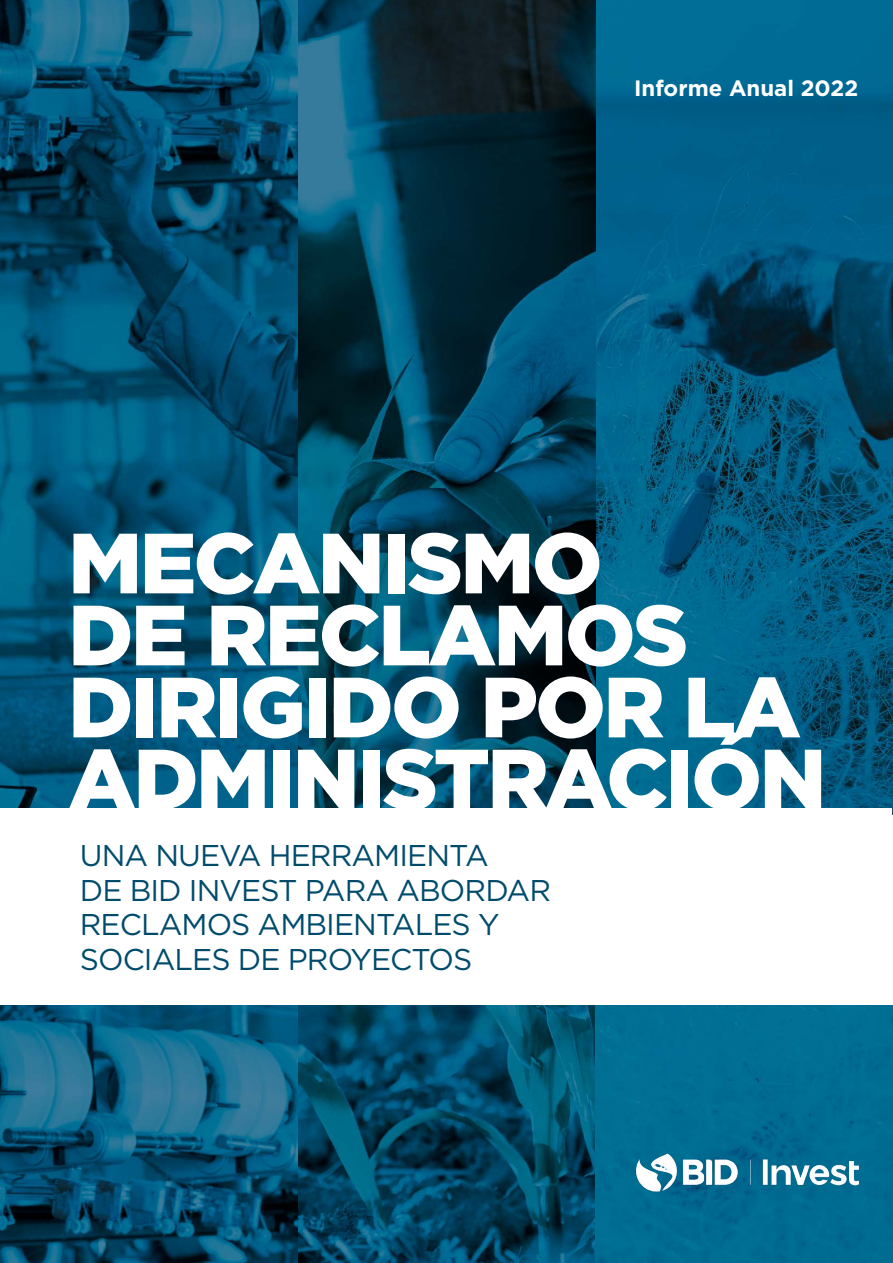
<style>
.page{position:relative;width:893px;height:1263px;background:#fff}
.page>*{position:absolute;margin:0;border:0;box-sizing:border-box;transform-origin:0 0}
.t1{font:900 85.2px/72px "Gotham";letter-spacing:-.03em;color:#fff}
.t2{font:30px/34.5px "Gotham";letter-spacing:-.03em;color:#004b6c}
.t3{font:700 22.2px "Gotham";color:#fff}
</style>
<div class="page">
<img style="left:0;top:0;width:893px;height:814px">
<svg style="left:1px;top:809px;width:891px;height:453px"></svg>
<div style="left:595px;top:1006px;width:298px;height:257px;background:#006d93"></div>
<img style="left:633px;top:1151px;width:225px;height:43px">
<p class="t3" style="left:634px;top:74px;width:226px">Informe Anual 2022</p>
<h1 class="t1" style="left:68px;top:526px;width:760px">MECANISMO<br>DE RECLAMOS<br>DIRIGIDO POR LA<br>ADMINISTRACIÓN</h1>
<p class="t2" style="left:80px;top:837px;width:473px">UNA NUEVA HERRAMIENTA<br>DE BID INVEST PARA ABORDAR<br>RECLAMOS AMBIENTALES Y<br>SOCIALES DE PROYECTOS</p>
</div>
